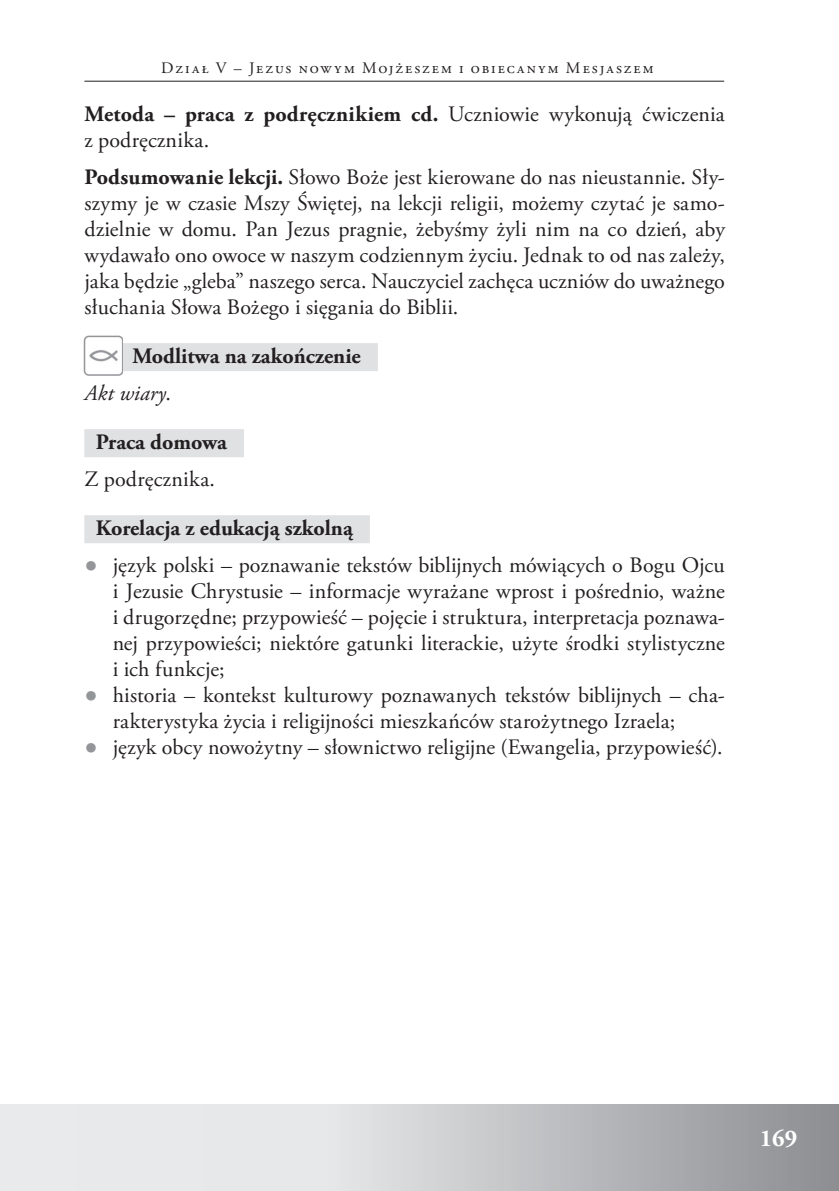
<style>
.page{position:relative;width:839px;height:1191px;background:#fff}
.page>*{position:absolute;margin:0;border:0;box-sizing:border-box;transform-origin:0 0}
.t1{font:700 24px "Adobe Garamond Pro";color:#fff}
.t2{font:22px/26px "Adobe Garamond Pro";letter-spacing:.005em;color:#231f20}
.t3{font:700 22px/37.4px "Adobe Garamond Pro";color:#231f20}
.t4{font:16px "Adobe Garamond Pro";letter-spacing:.13em;color:#231f20}
.s1{font-weight:700}
.s2{font-weight:400;font-style:italic}
.s3{font-weight:400}
.s4{font-family:"Arial";color:#939598}
</style>
<div class="page">
<hr style="left:0;top:1104px;width:1px;height:86px;background:#e9eaeb">
<svg style="left:1px;top:1104px;width:838px;height:86px"></svg>
<hr style="left:84px;top:81px;width:640px;height:1px;background:#231f20">
<div style="left:121px;top:343px;width:257px;height:28px;background:#e0e1e3"></div>
<div style="left:84px;top:429px;width:160px;height:28px;background:#e0e1e3"></div>
<div style="left:84px;top:515px;width:286px;height:28px;background:#e0e1e3"></div>
<img style="left:84px;top:335px;width:39px;height:40px">
<svg style="left:49px;top:1154px;width:11px;height:36px"></svg>
<p class="t4" style="left:161px;top:58px;width:494px">Dział V – Jezus nowym Mojżeszem i obiecanym Mesjaszem</p>
<p class="t2" style="left:84px;top:101px;width:642px"><span class="s1">Metoda – praca z podręcznikiem cd.</span> Uczniowie wykonują ćwiczenia z podręcznika.</p>
<p class="t2" style="left:84px;top:165px;width:642px;text-align:justify"><span class="s1">Podsumowanie lekcji.</span> Słowo Boże jest kierowane do nas nieustannie. Sły&shy;szymy je w czasie Mszy Świętej, na lekcji religii, możemy czytać je samo&shy;dzielnie w domu. Pan Jezus pragnie, żebyśmy żyli nim na co dzień, aby wydawało ono owoce w naszym codziennym życiu. Jednak to od nas zależy, jaka będzie „gleba” naszego serca. Nauczyciel zachęca uczniów do uważnego słuchania Słowa Bożego i sięgania do Biblii.</p>
<p class="t3" style="left:84px;top:337px;width:278px;text-indent:48px">Modlitwa na zakończenie<br><span class="s2">Akt wiary</span><span class="s3">.</span></p>
<p class="t2" style="left:84px;top:424px;width:144px;line-height:37.4px;text-align:center"><span class="s1">Praca domowa<br></span>Z podręcznika.</p>
<p class="t3" style="left:96px;top:509px;width:259px">Korelacja z edukacją szkolną</p>
<p class="t2" style="left:113px;top:553px;width:614px;text-align:justify;text-indent:-28px"><span class="s4">●</span> język polski – poznawanie tekstów biblijnych mówiących o Bogu Ojcu i Jezusie Chrystusie – informacje wyrażane wprost i pośrednio, ważne i drugorzędne; przypowieść – pojęcie i struktura, interpretacja poznawa&shy;nej przypowieści; niektóre gatunki literackie, użyte środki stylistyczne i ich funkcje;</p>
<p class="t2" style="left:113px;top:683px;width:614px;text-indent:-28px"><span class="s4">●</span> historia – kontekst kulturowy poznawanych tekstów biblijnych – cha&shy;rakterystyka życia i religijności mieszkańców starożytnego Izraela;</p>
<p class="t2" style="left:84px;top:735px;width:640px"><span class="s4">●</span> język obcy nowożytny – słownictwo religijne (Ewangelia, przypowieść).</p>
<p class="t1" style="left:760px;top:1124px;width:39px">169</p>
</div>
